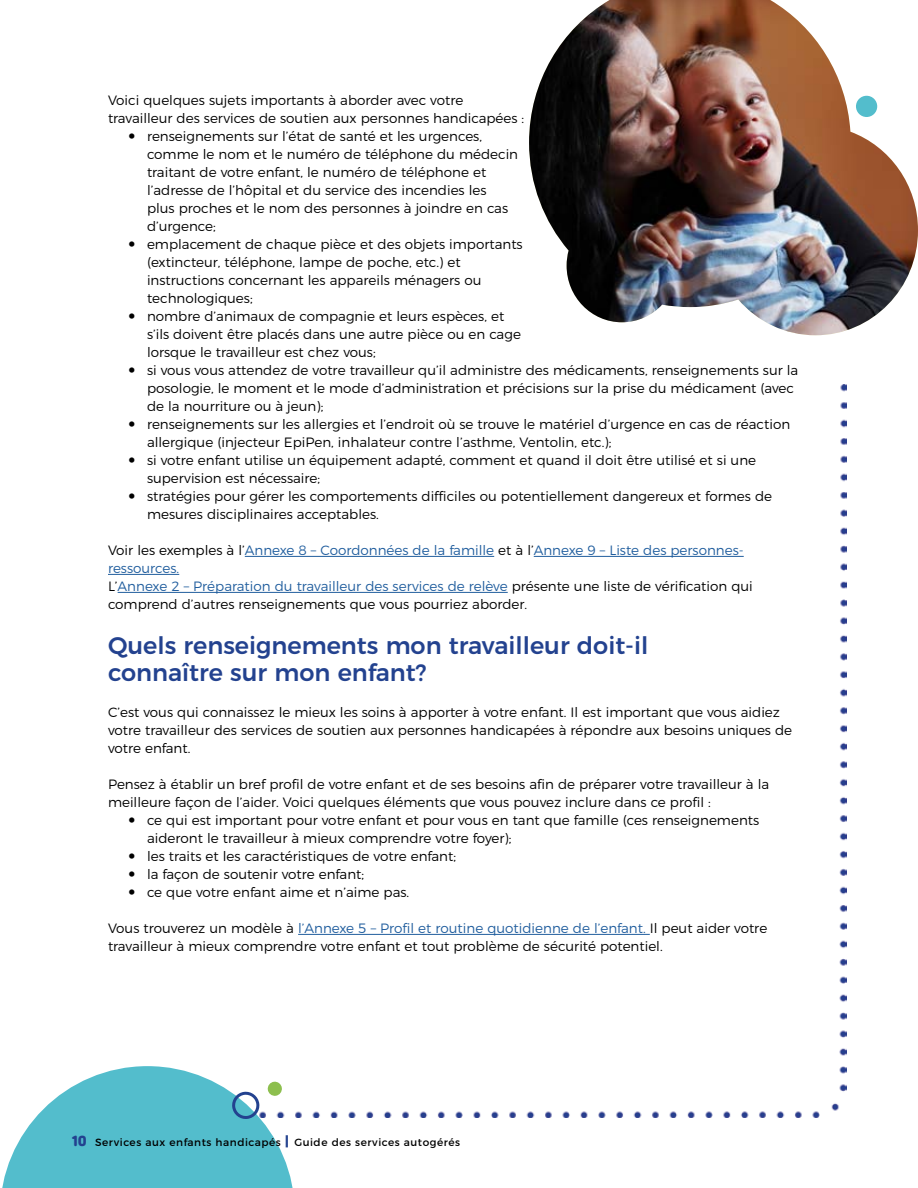
<style>
.page{position:relative;width:918px;height:1188px;background:#fff}
.page>*{position:absolute;margin:0;border:0;box-sizing:border-box;transform-origin:0 0}
.Subhead{font:500 24px/27px "Montserrat";color:#23428f}
.t1{font:300 13.5px/18px "Montserrat";color:#000}
.t2{font:300 13.5px/18px "Montserrat";color:#215e9e}
.t3{font:10.5px "Montserrat";letter-spacing:.05em;color:#000}
.s1{color:#000}
.s2{color:#215e9e}
.s3{font-family:"October DL";font-weight:900;font-size:13.5px;color:#23428f}
.s4{font-weight:900;font-size:13.5px;color:#23428f}
</style>
<div class="page">
<img style="left:189px;top:385px;width:658px;height:732px">
<img style="left:529px;top:0;width:389px;height:335px">
<div style="left:856px;top:96px;width:21px;height:21px;background:#53bdcc;border-radius:50%"></div>
<svg style="left:2px;top:1066px;width:293px;height:122px"></svg>
<div style="left:268px;top:1082px;width:14px;height:13px;background:#8dbf4e;border-radius:6px"></div>
<div style="left:267px;top:1081px;width:15px;height:15px;border:2px solid #8dbf4e;border-radius:6px"></div>
<hr style="left:245px;top:556px;width:249px;height:1px;background:#215e9e">
<hr style="left:534px;top:556px;width:210px;height:1px;background:#215e9e">
<hr style="left:108px;top:574px;width:71px;height:1px;background:#215e9e">
<hr style="left:118px;top:592px;width:390px;height:1px;background:#215e9e">
<hr style="left:298px;top:934px;width:352px;height:1px;background:#215e9e">
<p class="t1" style="left:108px;top:90px;width:418px">Voici quelques sujets importants à aborder avec votre travailleur des services de soutien aux personnes handicapées :</p>
<p class="t1" style="left:147px;top:126px;width:373px">renseignements sur l’état de santé et les urgences, comme le nom et le numéro de téléphone du médecin traitant de votre enfant, le numéro de téléphone et l’adresse de l’hôpital et du service des incendies les<br>plus proches et le nom des personnes à joindre en cas d’urgence;</p>
<p class="t1" style="left:147px;top:234px;width:377px">emplacement de chaque pièce et des objets importants (extincteur, téléphone, lampe de poche, etc.) et instructions concernant les appareils ménagers ou technologiques;</p>
<p class="t1" style="left:147px;top:306px;width:375px">nombre d’animaux de compagnie et leurs espèces, et s’ils doivent être placés dans une autre pièce ou en cage lorsque le travailleur est chez vous;</p>
<p class="t1" style="left:147px;top:360px;width:653px">si vous vous attendez de votre travailleur qu’il administre des médicaments, renseignements sur la posologie, le moment et le mode d’administration et précisions sur la prise du médicament (avec de la nourriture ou à jeun);</p>
<p class="t1" style="left:147px;top:414px;width:645px">renseignements sur les allergies et l’endroit où se trouve le matériel d’urgence en cas de réaction allergique (injecteur EpiPen, inhalateur contre l’asthme, Ventolin, etc.);</p>
<p class="t1" style="left:147px;top:450px;width:611px">si votre enfant utilise un équipement adapté, comment et quand il doit être utilisé et si une supervision est nécessaire;</p>
<p class="t1" style="left:147px;top:486px;width:627px">stratégies pour gérer les comportements difficiles ou potentiellement dangereux et formes de mesures disciplinaires acceptables.</p>
<p class="t2" style="left:108px;top:540px;width:637px"><span class="s1">Voir les exemples à l’</span>Annexe 8 – Coordonnées de la famille <span class="s1">et à l’</span>Annexe 9 – Liste des personnes&shy;ressources.</p>
<p class="t1" style="left:108px;top:576px;width:646px">L’<span class="s2">Annexe 2 – Préparation du travailleur des services de relève</span> présente une liste de vérification qui comprend d’autres renseignements que vous pourriez aborder.</p>
<h1 class="Subhead" style="left:108px;top:630px;width:542px">Quels renseignements mon travailleur doit-il connaître sur mon enfant?</h1>
<p class="t1" style="left:108px;top:702px;width:686px">C’est vous qui connaissez le mieux les soins à apporter à votre enfant. Il est important que vous aidiez votre travailleur des services de soutien aux personnes handicapées à répondre aux besoins uniques de votre enfant.</p>
<p class="t1" style="left:108px;top:774px;width:663px">Pensez à établir un bref profil de votre enfant et de ses besoins afin de préparer votre travailleur à la meilleure façon de l’aider. Voici quelques éléments que vous pouvez inclure dans ce profil :</p>
<p class="t1" style="left:147px;top:810px;width:614px">ce qui est important pour votre enfant et pour vous en tant que famille (ces renseignements aideront le travailleur à mieux comprendre votre foyer);</p>
<p class="t1" style="left:147px;top:846px;width:311px">les traits et les caractéristiques de votre enfant;</p>
<p class="t1" style="left:147px;top:864px;width:219px">la façon de soutenir votre enfant;</p>
<p class="t1" style="left:147px;top:882px;width:262px">ce que votre enfant aime et n’aime pas.</p>
<p class="t1" style="left:108px;top:918px;width:661px">Vous trouverez un modèle à <span class="s2">l’Annexe 5 – Profil et routine quotidienne de l’enfant.</span> Il peut aider votre travailleur à mieux comprendre votre enfant et tout problème de sécurité potentiel.</p>
<p class="t3" style="left:72px;top:1134px;width:390px"><span class="s3">10</span> Services aux enfants handicapés <span class="s4">|</span> Guide des services autogérés</p>
</div>
